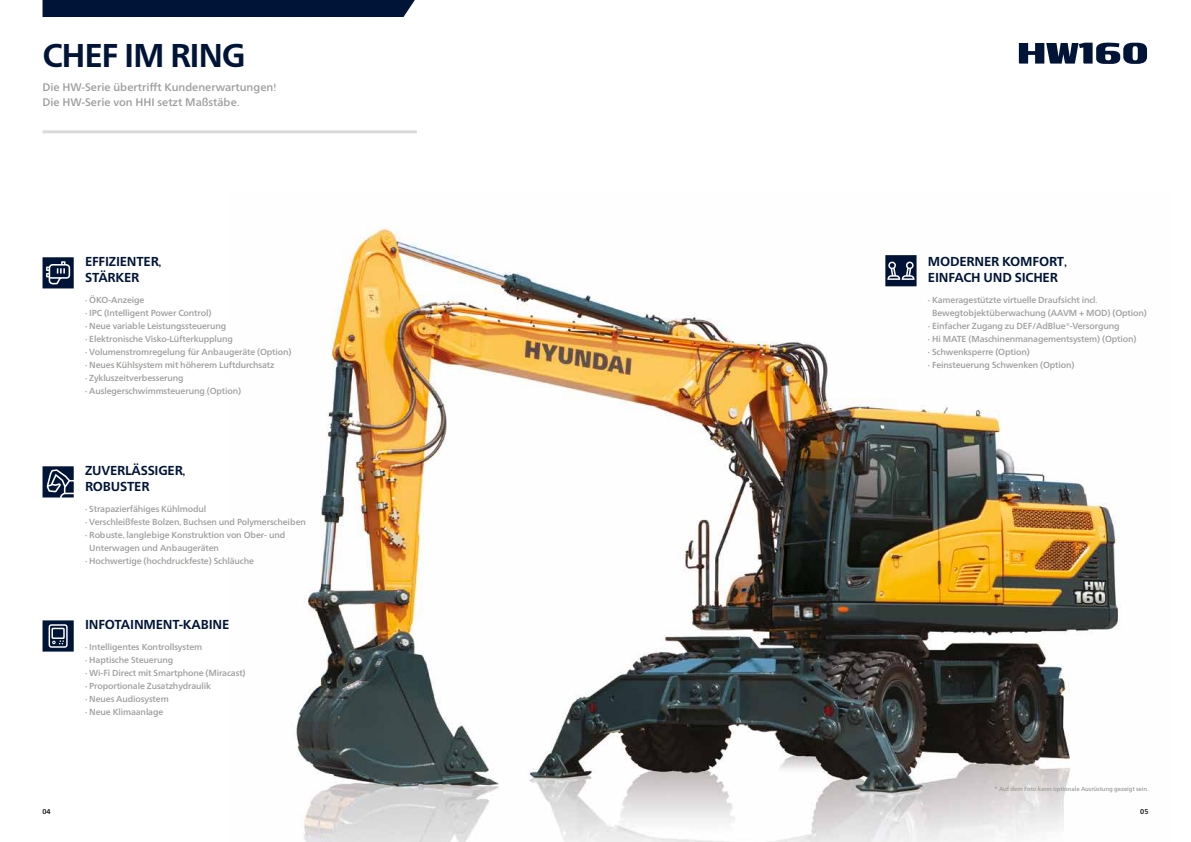
<style>
.page{position:relative;width:1191px;height:842px;background:#fff}
.page>*{position:absolute;margin:0;border:0;box-sizing:border-box;transform-origin:0 0}
.t1{font:700 33px "Frutiger Neue LTW1 G";letter-spacing:-.04em;color:#001437}
.t2{font:700 13px/16px "Frutiger Neue LTW1 G";letter-spacing:-.015em;color:#001437}
.t3{font:500 11px/15px "Frutiger Neue LTW1 G";color:#9d9d9c}
.t4{font:500 8.8px/13px "Frutiger Neue LTW1 G";letter-spacing:-.015em;color:#9d9d9c}
.t5{font:500 7px "Frutiger Neue LTW1 G";color:#000}
.t6{font:500 6px "Frutiger Neue LTW1 G";letter-spacing:-.015em;color:#9d9d9c}
.s1{font-family:"Gill Sans Std";font-weight:400}
</style>
<div class="page">
<img style="left:294px;top:225px;width:826px;height:617px">
<h1 class="t1" style="left:43px;top:32px;width:205px">CHEF IM RING</h1>
<p class="t3" style="left:43px;top:79px;width:235px">Die HW-Serie übertrifft Kundenerwartungen<span class="s1">!<br></span>Die HW-Serie von HHI setzt Maßstäbe<span class="s1">.</span></p>
<h2 class="t2" style="left:85px;top:253px;width:78px">EFFIZIENTER<span class="s1">,<br></span>STÄRKER</h2>
<p class="t4" style="left:85px;top:292px;width:208px">· ÖKO-Anzeige<br>· IPC (Intelligent Power Control)<br>· Neue variable Leistungssteuerung<br>· Elektronische Visko-Lüfterkupplung<br>· Volumenstromregelung für Anbaugeräte (Option) · Neues Kühlsystem mit höherem Luftdurchsatz<br>· Zykluszeitverbesserung<br>· Auslegerschwimmsteuerung (Option)</p>
<h2 class="t2" style="left:85px;top:462px;width:102px">ZUVERLÄSSIGER<span class="s1">,<br></span>ROBUSTER</h2>
<p class="t4" style="left:85px;top:501px;width:123px">· Strapazierfähiges Kühlmodul</p>
<p class="t4" style="left:85px;top:514px;width:222px">· Verschleißfeste Bolzen<span class="s1">,</span> Buchsen und Polymerscheiben</p>
<p class="t4" style="left:85px;top:527px;width:202px">· Robuste<span class="s1">,</span> langlebige Konstruktion von Ober- und</p>
<p class="t4" style="left:89px;top:540px;width:131px">Unterwagen und Anbaugeräten</p>
<p class="t4" style="left:85px;top:553px;width:170px">· Hochwertige (hochdruckfeste) Schläuche</p>
<h2 class="t2" style="left:85px;top:616px;width:146px">INFOTAINMENT-KABINE</h2>
<p class="t4" style="left:85px;top:639px;width:162px">· Intelligentes Kontrollsystem<br>· Haptische Steuerung<br>· Wi-Fi Direct mit Smartphone (Miracast) · Proportionale Zusatzhydraulik<br>· Neues Audiosystem<br>· Neue Klimaanlage</p>
<h2 class="t2" style="left:928px;top:253px;width:140px">MODERNER KOMFORT<span class="s1">,<br></span>EINFACH UND SICHER</h2>
<p class="t4" style="left:928px;top:292px;width:171px">· Kameragestützte virtuelle Draufsicht incl<span class="s1">.</span></p>
<p class="t4" style="left:932px;top:305px;width:216px">Bewegtobjektüberwachung (AAVM + MOD) (Option)</p>
<p class="t4" style="left:928px;top:318px;width:193px">· Einfacher Zugang zu DEF/AdBlue®-Versorgung</p>
<p class="t4" style="left:928px;top:331px;width:210px">· Hi MATE (Maschinenmanagementsystem) (Option)</p>
<p class="t4" style="left:928px;top:344px;width:103px">· Schwenksperre (Option)</p>
<p class="t4" style="left:928px;top:357px;width:148px">· Feinsteuerung Schwenken (Option)</p>
<p class="t6" style="left:994px;top:785px;width:155px">* Auf dem Foto kann optionale Ausrüstung gezeigt sein<span class="s1">.</span></p>
<p class="t5" style="left:43px;top:806px;width:10px">04</p>
<p class="t5" style="left:1140px;top:806px;width:10px">05</p>
</div>
